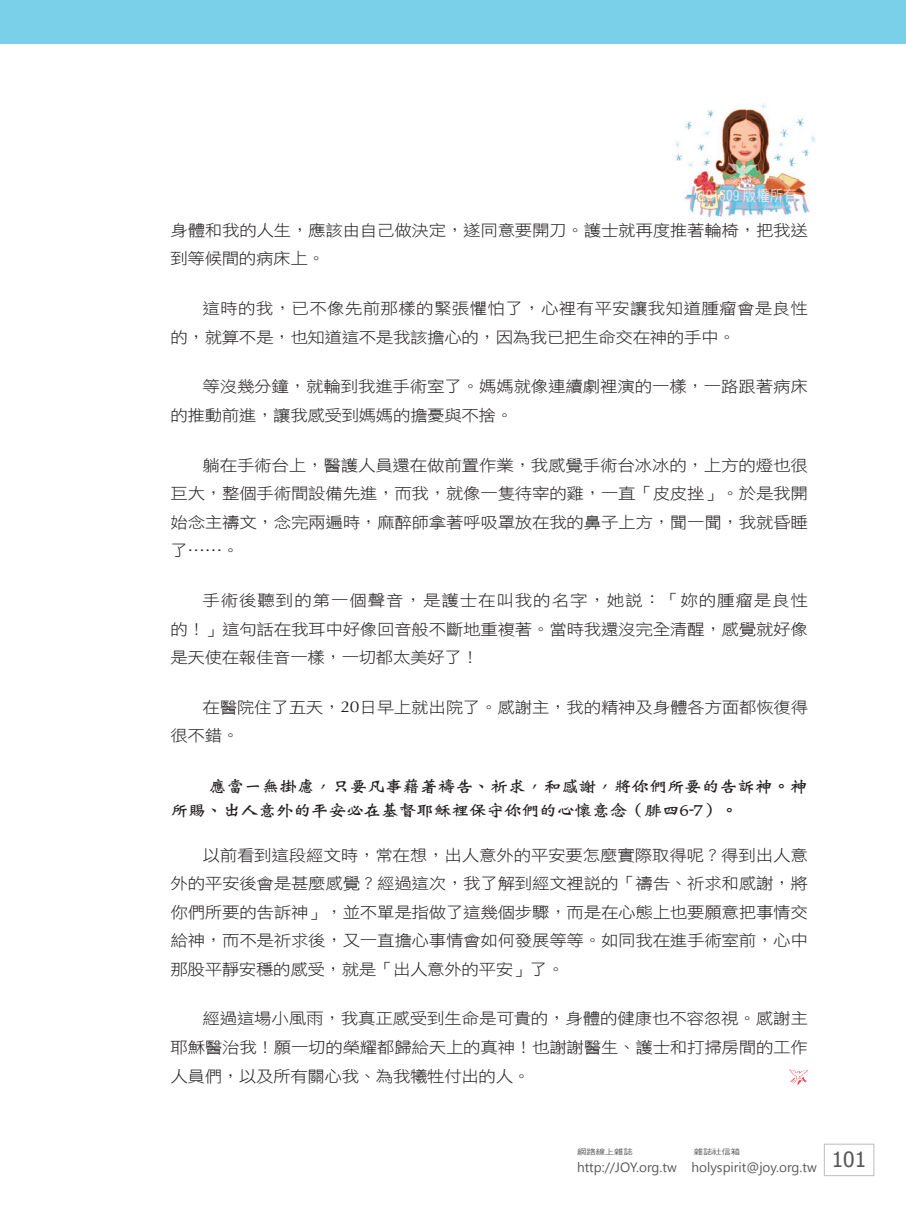
<style>
.page{position:relative;width:906px;height:1217px;background:#fff}
.page>*{position:absolute;margin:0;border:0;box-sizing:border-box;transform-origin:0 0}
.Normal經文{font:16.2px/24px "DF Wei Bei W7 WINP BF";letter-spacing:-.025em;color:#231f20;scale:1.11 1}
.t1{font:15.75px/28.5px "DF Hei W3 WIN BF";letter-spacing:-.02em;color:#231f20;text-align:justify;scale:1.11 1}
.t2{font:15.75px/28.5px "DF Hei W3 WIN BF";letter-spacing:.015em;color:#231f20;scale:1.11 1}
.t3{font:15px "DF Yuan W5 WIN BF";color:#fff;scale:.9 1}
.t4{font:13.5px "Segoe UI";color:#57585a}
.t5{font:7.5px "DF Hei W5 WIN BF";letter-spacing:-.015em;color:#57585a;scale:1.25 1}
.s1{font-family:"Optima"}
</style>
<div class="page">
<div style="left:824px;top:1143px;width:50px;height:32px;border:1px solid #bcbdc0"></div>
<img style="left:674px;top:103px;width:142px;height:115px">
<svg style="left:789px;top:1069px;width:19px;height:15px"></svg>
<div style="left:0;top:0;width:906px;height:43px;background:#79d0e8"></div>
<svg style="left:728px;top:163px;width:30px;height:22px"></svg>
<p class="t3" style="left:699px;top:188px;width:110px">201609 版權所有</p>
<p class="t1" style="left:170px;top:216px;width:576px">身體和我的人生，應該由自己做決定，遂同意要開刀。護士就再度推著輪椅，把我送到等候間的病床上。</p>
<p class="t2" style="left:170px;top:294px;width:576px;text-indent:32px">這時的我，已不像先前那樣的緊張懼怕了，心裡有平安讓我知道腫瘤會是良性的，就算不是，也知道這不是我該擔心的，因為我已把生命交在神的手中。</p>
<p class="t1" style="left:170px;top:372px;width:576px;text-indent:32px">等沒幾分鐘，就輪到我進手術室了。媽媽就像連續劇裡演的一樣，一路跟著病床的推動前進，讓我感受到媽媽的擔憂與不捨。</p>
<p class="t1" style="left:170px;top:450px;width:576px;text-indent:32px">躺在手術台上，醫護人員還在做前置作業，我感覺手術台冰冰的，上方的燈也很巨大，整個手術間設備先進，而我，就像一隻待宰的雞，一直「皮皮挫」。於是我開始念主禱文，念完兩遍時，麻醉師拿著呼吸罩放在我的鼻子上方，聞一聞，我就昏睡了……。</p>
<p class="t1" style="left:170px;top:586px;width:576px;text-indent:32px">手術後聽到的第一個聲音，是護士在叫我的名字，她說：「妳的腫瘤是良性的！」這句話在我耳中好像回音般不斷地重複著。當時我還沒完全清醒，感覺就好像是天使在報佳音一樣，一切都太美好了！</p>
<p class="t1" style="left:170px;top:692px;width:576px;text-indent:32px">在醫院住了五天，<span class="s1">20</span>日早上就出院了。感謝主，我的精神及身體各方面都恢復得很不錯。</p>
<p class="Normal經文" style="left:170px;top:773px;width:576px;text-indent:38px">應當一無掛慮，只要凡事藉著禱告、祈求，和感謝，將你們所要的告訴神。神所賜、出人意外的平安必在基督耶穌裡保守你們的心懷意念（腓四6-7）。</p>
<p class="t1" style="left:170px;top:840px;width:576px;text-indent:32px">以前看到這段經文時，常在想，出人意外的平安要怎麼實際取得呢？得到出人意外的平安後會是甚麼感覺？經過這次，我了解到經文裡說的「禱告、祈求和感謝，將你們所要的告訴神」，並不單是指做了這幾個步驟，而是在心態上也要願意把事情交給神，而不是祈求後，又一直擔心事情會如何發展等等。如同我在進手術室前，心中那股平靜安穩的感受，就是「出人意外的平安」了。</p>
<p class="t1" style="left:170px;top:1004px;width:576px;text-indent:32px">經過這場小風雨，我真正感受到生命是可貴的，身體的健康也不容忽視。感謝主耶穌醫治我！願一切的榮耀都歸給天上的真神！也謝謝醫生、護士和打掃房間的工作人員們，以及所有關心我、為我犧牲付出的人。</p>
<p class="t5" style="left:577px;top:1147px;width:46px">網路線上雜誌</p>
<p class="t5" style="left:694px;top:1147px;width:39px">雜誌社信箱</p>
<p class="t4" style="left:577px;top:1157px;width:291px">http://JOY.org.tw holyspirit@joy.org.tw <sup>101</sup></p>
</div>
